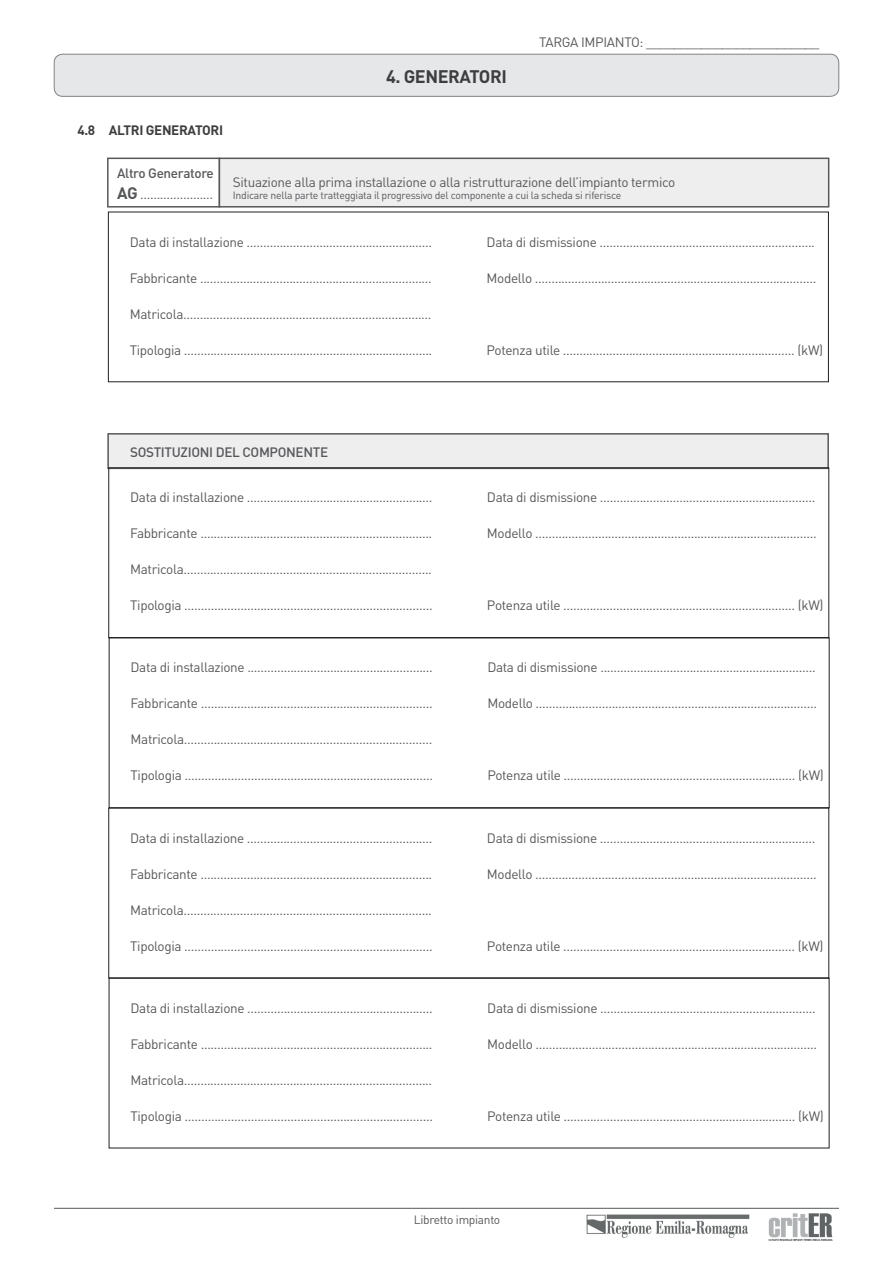
<style>
.page{position:relative;width:893px;height:1263px;background:#fff}
.page>*{position:absolute;margin:0;border:0;box-sizing:border-box;transform-origin:0 0}
.t1{font:700 18px "DIN Pro";letter-spacing:-.025em;color:#3e3e3f}
.t2{font:13.5px/21px "DIN Pro";letter-spacing:-.025em;color:#57585a}
.t3{font:500 13.5px "DIN Pro";letter-spacing:-.025em;color:#57585a}
.t4{font:700 13.5px "DIN Pro";letter-spacing:-.025em;color:#3e3e3f}
.t5{font:12px "DIN Pro";letter-spacing:-.025em;color:#57585a}
.t6{font:10.5px "DIN Pro";letter-spacing:-.025em;color:#57585a}
.s1{font-weight:500}
.s2{font-weight:700;font-size:16.5px}
</style>
<div class="page">
<img style="left:768px;top:1213px;width:65px;height:28px">
<img style="left:586px;top:1214px;width:164px;height:24px">
<hr style="left:54px;top:1208px;width:785px;height:1px;background:#57585a">
<div style="left:54px;top:54px;width:785px;height:42px;background:#e6e7e9;border-radius:9px"></div>
<div style="left:54px;top:54px;width:785px;height:43px;border:1px solid #808285;border-radius:9px"></div>
<div style="left:107px;top:158px;width:113px;height:50px;border:2px solid #57585a"></div>
<div style="left:219px;top:158px;width:610px;height:49px;background:#eeeeef"></div>
<div style="left:219px;top:158px;width:610px;height:50px;border:2px solid #57585a"></div>
<div style="left:108px;top:434px;width:720px;height:34px;background:#eeeeef"></div>
<div style="left:107px;top:433px;width:722px;height:36px;border:2px solid #57585a"></div>
<div style="left:109px;top:468px;width:720px;height:170px;border:1px solid #231f20"></div>
<div style="left:109px;top:638px;width:720px;height:170px;border:1px solid #231f20"></div>
<div style="left:109px;top:978px;width:720px;height:170px;border:1px solid #231f20"></div>
<p class="t1" style="left:386px;top:64px;width:122px">4. GENERATORI</p>
<p class="t2" style="left:539px;top:31px;width:282px">TARGA IMPIANTO: _________________________</p>
<p class="t4" style="left:77px;top:120px;width:147px">4.8 ALTRI GENERATORI</p>
<p class="t2" style="left:117px;top:162px;width:98px"><span class="s1">Altro Generatore<br></span><span class="s2">AG</span> ......................</p>
<p class="t2" style="left:233px;top:171px;width:444px">Situazione alla prima installazione o alla ristrutturazione dell’impianto termico</p>
<p class="t6" style="left:233px;top:188px;width:390px">Indicare nella parte tratteggiata il progressivo del componente a cui la scheda si riferisce</p>
<p class="t2" style="left:130px;top:231px;width:304px">Data di installazione ........................................................</p>
<p class="t2" style="left:487px;top:231px;width:330px">Data di dismissione .................................................................</p>
<p class="t2" style="left:130px;top:267px;width:304px">Fabbricante ......................................................................</p>
<p class="t2" style="left:487px;top:267px;width:331px">Modello .....................................................................................</p>
<p class="t2" style="left:130px;top:303px;width:303px">Matricola...........................................................................</p>
<p class="t2" style="left:130px;top:339px;width:304px">Tipologia ...........................................................................</p>
<p class="t2" style="left:487px;top:339px;width:338px">Potenza utile ...................................................................... (kW)</p>
<p class="t3" style="left:130px;top:443px;width:200px">SOSTITUZIONI DEL COMPONENTE</p>
<p class="t2" style="left:130px;top:486px;width:304px">Data di installazione ........................................................</p>
<p class="t2" style="left:487px;top:486px;width:330px">Data di dismissione .................................................................</p>
<p class="t2" style="left:130px;top:522px;width:304px">Fabbricante ......................................................................</p>
<p class="t2" style="left:487px;top:522px;width:331px">Modello .....................................................................................</p>
<p class="t2" style="left:130px;top:558px;width:303px">Matricola...........................................................................</p>
<p class="t2" style="left:130px;top:594px;width:304px">Tipologia ...........................................................................</p>
<p class="t2" style="left:487px;top:594px;width:338px">Potenza utile ...................................................................... (kW)</p>
<p class="t2" style="left:131px;top:656px;width:304px">Data di installazione ........................................................</p>
<p class="t2" style="left:487px;top:656px;width:330px">Data di dismissione .................................................................</p>
<p class="t2" style="left:131px;top:692px;width:304px">Fabbricante ......................................................................</p>
<p class="t2" style="left:487px;top:692px;width:331px">Modello .....................................................................................</p>
<p class="t2" style="left:131px;top:728px;width:303px">Matricola...........................................................................</p>
<p class="t2" style="left:131px;top:764px;width:304px">Tipologia ...........................................................................</p>
<p class="t2" style="left:487px;top:764px;width:338px">Potenza utile ...................................................................... (kW)</p>
<p class="t2" style="left:130px;top:827px;width:304px">Data di installazione ........................................................</p>
<p class="t2" style="left:487px;top:827px;width:330px">Data di dismissione .................................................................</p>
<p class="t2" style="left:130px;top:863px;width:304px">Fabbricante ......................................................................</p>
<p class="t2" style="left:487px;top:863px;width:331px">Modello .....................................................................................</p>
<p class="t2" style="left:130px;top:899px;width:303px">Matricola...........................................................................</p>
<p class="t2" style="left:130px;top:935px;width:304px">Tipologia ...........................................................................</p>
<p class="t2" style="left:487px;top:935px;width:338px">Potenza utile ...................................................................... (kW)</p>
<p class="t2" style="left:130px;top:997px;width:304px">Data di installazione ........................................................</p>
<p class="t2" style="left:487px;top:997px;width:330px">Data di dismissione .................................................................</p>
<p class="t2" style="left:130px;top:1033px;width:304px">Fabbricante ......................................................................</p>
<p class="t2" style="left:487px;top:1033px;width:331px">Modello .....................................................................................</p>
<p class="t2" style="left:130px;top:1069px;width:303px">Matricola...........................................................................</p>
<p class="t2" style="left:130px;top:1105px;width:304px">Tipologia ...........................................................................</p>
<p class="t2" style="left:487px;top:1105px;width:338px">Potenza utile ...................................................................... (kW)</p>
<p class="t5" style="left:414px;top:1211px;width:88px">Libretto impianto</p>
</div>
